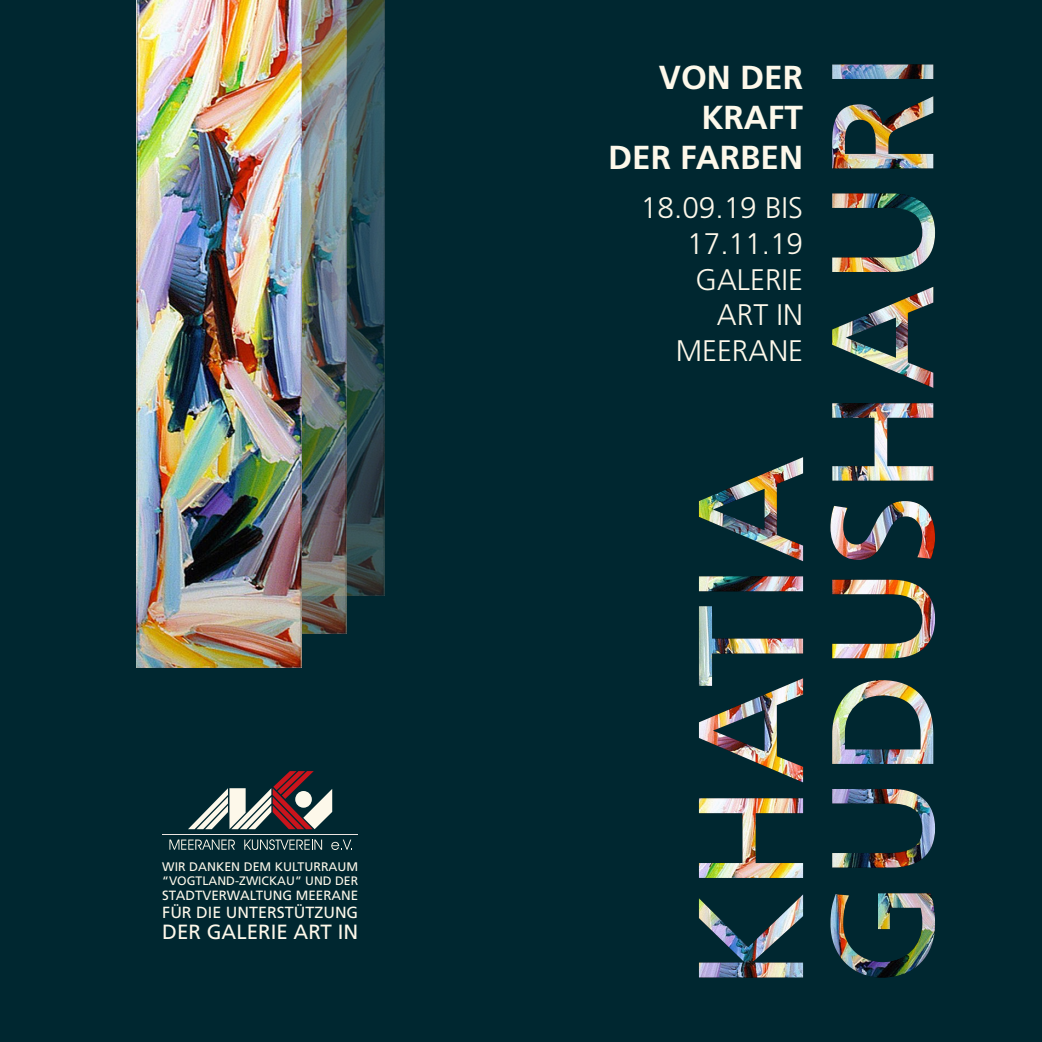
<style>
.page{position:relative;width:1042px;height:1042px;background:#002730}
.page>*{position:absolute;margin:0;border:0;box-sizing:border-box;transform-origin:0 0}
.t1{font:700 33.25px/39.9px "Frutiger LT Pro";color:#fdf8ea;text-align:right}
.t2{font:300 29.75px "Frutiger LT Pro";color:#fdf8ea}
.t3{font:20.47px "Frutiger LT Pro";color:#fdf8ea}
.t4{font:16.1px "Frutiger LT Pro";color:#fdf8ea}
.t5{font:13.3px "Frutiger LT Pro";color:#fdf8ea}
.t6{font:12.42px "Frutiger LT Pro";color:#fdf8ea}
.t7{font:12.25px "Frutiger LT Pro";color:#fdf8ea}
</style>
<div class="page">
<img style="left:699px;top:457px;width:104px;height:520px">
<img style="left:830px;top:64px;width:105px;height:913px">
<svg style="left:169px;top:839px;width:66px;height:11px"></svg>
<svg style="left:244px;top:839px;width:78px;height:11px"></svg>
<svg style="left:331px;top:839px;width:21px;height:11px"></svg>
<hr style="left:162px;top:835px;width:196px;height:1px;background:#ebe4e0">
<svg style="left:188px;top:771px;width:144px;height:58px"></svg>
<div style="left:295px;top:791px;width:17px;height:17px;background:#fdf8ea;border-radius:50%"></div>
<img style="left:346px;top:0;width:38px;height:595px">
<img style="left:302px;top:0;width:44px;height:633px">
<img style="left:136px;top:0;width:166px;height:667px">
<p class="t6" style="left:162px;top:859px;width:197px">WIR DANKEN DEM KULTURRAUM</p>
<p class="t4" style="left:162px;top:903px;width:197px">FÜR DIE U NTERSTÜTZUNG</p>
<p class="t3" style="left:162px;top:920px;width:145px">DER GALERIE ART</p>
<p class="t3" style="left:338px;top:920px;width:10px">IN</p>
<p class="t7" style="left:162px;top:874px;width:197px">“VOGTLAND-ZWICKAU” UND DER</p>
<p class="t5" style="left:162px;top:888px;width:197px">STADTVERWALTUNG M EERANE</p>
<p class="t1" style="left:608px;top:58px;width:196px">VON DER<br>KRAFT<br>DER FARBEN</p>
<p class="t2" style="left:641px;top:191px;width:164px">18.09.19 BIS</p>
<p class="t2" style="left:687px;top:226px;width:117px">17.11.19</p>
<p class="t2" style="left:695px;top:262px;width:109px">GALERIE</p>
<p class="t2" style="left:717px;top:298px;width:88px">ART IN</p>
<p class="t2" style="left:676px;top:334px;width:44px">MEERA</p>
<p class="t2" style="left:768px;top:334px;width:32px">NE</p>
</div>
